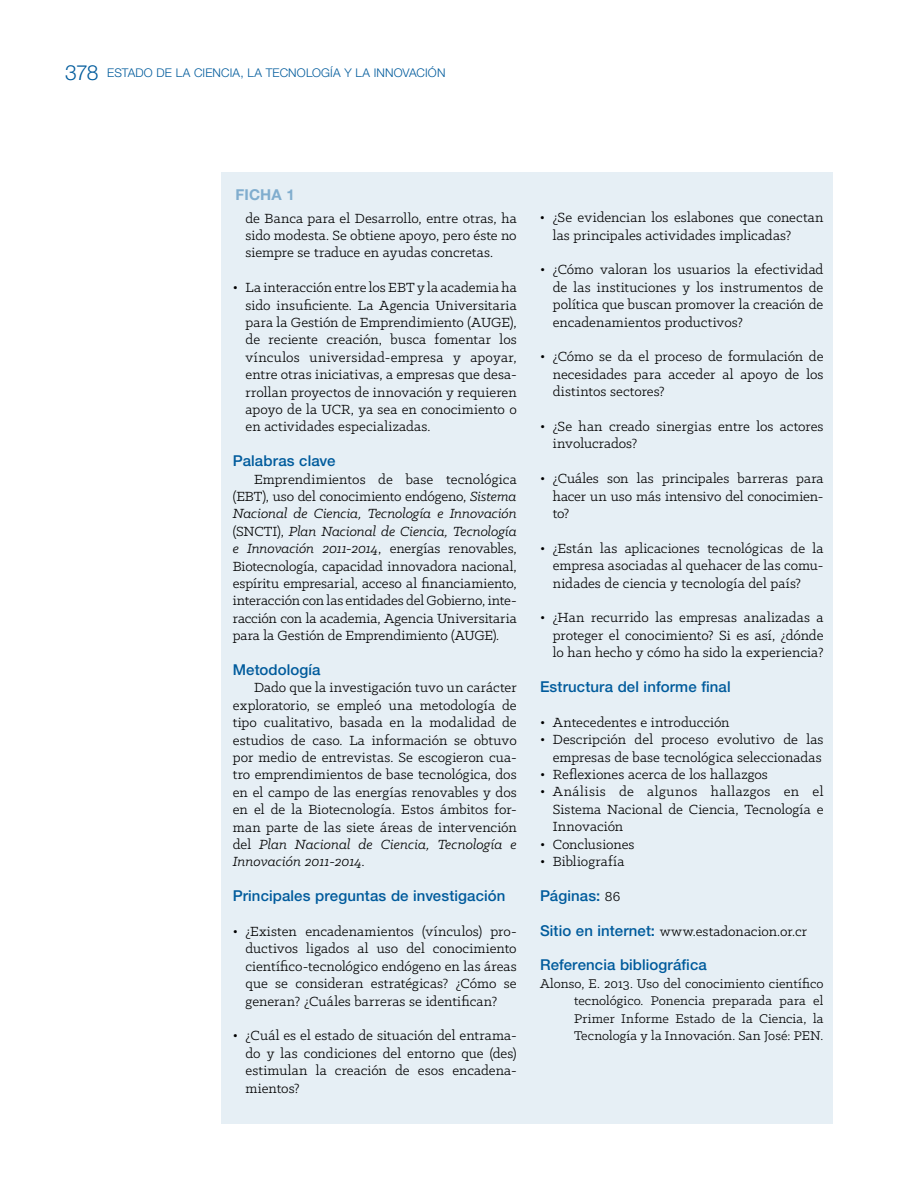
<style>
.page{position:relative;width:918px;height:1188px;background:#fff}
.page>*{position:absolute;margin:0;border:0;box-sizing:border-box;transform-origin:0 0}
.t1{font:15px/17.4px "Klinic Slab";letter-spacing:.005em;color:#000;text-align:justify}
.t2{font:500 15px "Helvetica Neue LT Std";letter-spacing:.005em;color:#005b9c}
.t3{font:700 15px "Helvetica Neue LT Std";letter-spacing:.01em;color:#80adce}
.t4{font:14.25px/17.4px "Klinic Slab";letter-spacing:.005em;color:#000;text-align:justify}
.t5{font:300 12px "Helvetica Neue LT Std";letter-spacing:.015em;color:#005b9c}
.s1{font-size:21px}
.s2{font-style:italic}
.s3{font-family:"Klinic Slab";font-weight:400;color:#000}
.s4{font-family:"Helvetica Neue LT Std";font-weight:500;color:#005b9c}
</style>
<div class="page">
<div style="left:222px;top:172px;width:611px;height:952px;background:#e6eff5"></div>
<p class="t5" style="left:65px;top:66px;width:382px"><span class="s1">378</span> ESTADO DE LA CIENCIA, LA TECNOLOGÍA Y LA INNOVACIÓN</p>
<p class="t3" style="left:236px;top:185px;width:61px">FICHA 1</p>
<p class="t1" style="left:246px;top:209px;width:273px">de Banca para el Desarrollo, entre otras, ha sido modesta. Se obtiene apoyo, pero éste no siempre se traduce en ayudas concretas.</p>
<p class="t1" style="left:246px;top:278px;width:273px;text-indent:-13px">• La interacción entre los EBT y la academia ha sido insuficiente. La Agencia Universitaria para la Gestión de Emprendimiento (AUGE), de reciente creación, busca fomentar los vínculos universidad-empresa y apoyar, entre otras iniciativas, a empresas que desa&shy;rrollan proyectos de innovación y requieren apoyo de la UCR, ya sea en conocimiento o en actividades especializadas.</p>
<p class="t2" style="left:233px;top:452px;width:104px">Palabras clave</p>
<p class="t1" style="left:233px;top:470px;width:285px;text-indent:21px">Emprendimientos de base tecnológica (EBT), uso del conocimiento endógeno, <span class="s2">Sistema Nacional de Ciencia, Tecnología e Innovación </span>(SNCTI), <span class="s2">Plan Nacional de Ciencia, Tecnología e Innovación 2011-2014</span>, energías renovables, Biotecnología, capacidad innovadora nacional, espíritu empresarial, acceso al financiamiento, interacción con las entidades del Gobierno, inte&shy;racción con la academia, Agencia Universitaria para la Gestión de Emprendimiento (AUGE).</p>
<p class="t2" style="left:233px;top:661px;width:89px">Metodología</p>
<p class="t1" style="left:233px;top:679px;width:285px;text-indent:21px">Dado que la investigación tuvo un carácter exploratorio, se empleó una metodología de tipo cualitativo, basada en la modalidad de estudios de caso. La información se obtuvo por medio de entrevistas. Se escogieron cua&shy;tro emprendimientos de base tecnológica, dos en el campo de las energías renovables y dos en el de la Biotecnología. Estos ámbitos for&shy;man parte de las siete áreas de intervención del <span class="s2">Plan Nacional de Ciencia, Tecnología e Innovación 2011-2014.</span></p>
<p class="t2" style="left:233px;top:887px;width:274px">Principales preguntas de investigación</p>
<p class="t1" style="left:246px;top:922px;width:273px;text-indent:-13px">• ¿Existen encadenamientos (vínculos) pro&shy;ductivos ligados al uso del conocimiento científico-tecnológico endógeno en las áreas que se consideran estratégicas? ¿Cómo se generan? ¿Cuáles barreras se identifican?</p>
<p class="t1" style="left:246px;top:1027px;width:273px;text-indent:-13px">• ¿Cuál es el estado de situación del entrama&shy;do y las condiciones del entorno que (des) estimulan la creación de esos encadena&shy;mientos?</p>
<p class="t1" style="left:553px;top:208px;width:272px;text-indent:-13px">• ¿Se evidencian los eslabones que conectan las principales actividades implicadas?</p>
<p class="t1" style="left:553px;top:261px;width:272px;text-indent:-13px">• ¿Cómo valoran los usuarios la efectividad de las instituciones y los instrumentos de política que buscan promover la creación de encadenamientos productivos?</p>
<p class="t1" style="left:553px;top:348px;width:272px;text-indent:-13px">• ¿Cómo se da el proceso de formulación de necesidades para acceder al apoyo de los distintos sectores?</p>
<p class="t1" style="left:553px;top:417px;width:272px;text-indent:-13px">• ¿Se han creado sinergias entre los actores involucrados?</p>
<p class="t1" style="left:553px;top:469px;width:272px;text-indent:-13px">• ¿Cuáles son las principales barreras para hacer un uso más intensivo del conocimien&shy;to?</p>
<p class="t1" style="left:553px;top:539px;width:272px;text-indent:-13px">• ¿Están las aplicaciones tecnológicas de la empresa asociadas al quehacer de las comu&shy;nidades de ciencia y tecnología del país?</p>
<p class="t1" style="left:553px;top:609px;width:272px;text-indent:-13px">• ¿Han recurrido las empresas analizadas a proteger el conocimiento? Si es así, ¿dónde lo han hecho y cómo ha sido la experiencia?</p>
<p class="t2" style="left:540px;top:678px;width:192px">Estructura del informe final</p>
<p class="t1" style="left:540px;top:713px;width:191px">• Antecedentes e introducción</p>
<p class="t1" style="left:540px;top:730px;width:285px;text-align:right">• Descripción del proceso evolutivo de las empresas de base tecnológica seleccionadas</p>
<p class="t1" style="left:540px;top:765px;width:229px">• Reflexiones acerca de los hallazgos</p>
<p class="t1" style="left:553px;top:783px;width:272px;text-indent:-13px">• Análisis de algunos hallazgos en el Sistema Nacional de Ciencia, Tecnología e Innovación</p>
<p class="t1" style="left:540px;top:835px;width:96px">• Conclusiones</p>
<p class="t1" style="left:540px;top:852px;width:86px">• Bibliografía</p>
<p class="t2" style="left:540px;top:886px;width:82px">Páginas: <span class="s3">86</span></p>
<p class="t1" style="left:540px;top:922px;width:269px"><span class="s4">Sitio en internet:</span> www.estadonacion.or.cr</p>
<p class="t2" style="left:540px;top:956px;width:168px">Referencia bibliográfica</p>
<p class="t4" style="left:574px;top:974px;width:251px;text-indent:-34px">Alonso, E. 2013. Uso del conocimiento científico tecnológico. Ponencia preparada para el Primer Informe Estado de la Ciencia, la Tecnología y la Innovación. San José: PEN.</p>
</div>
